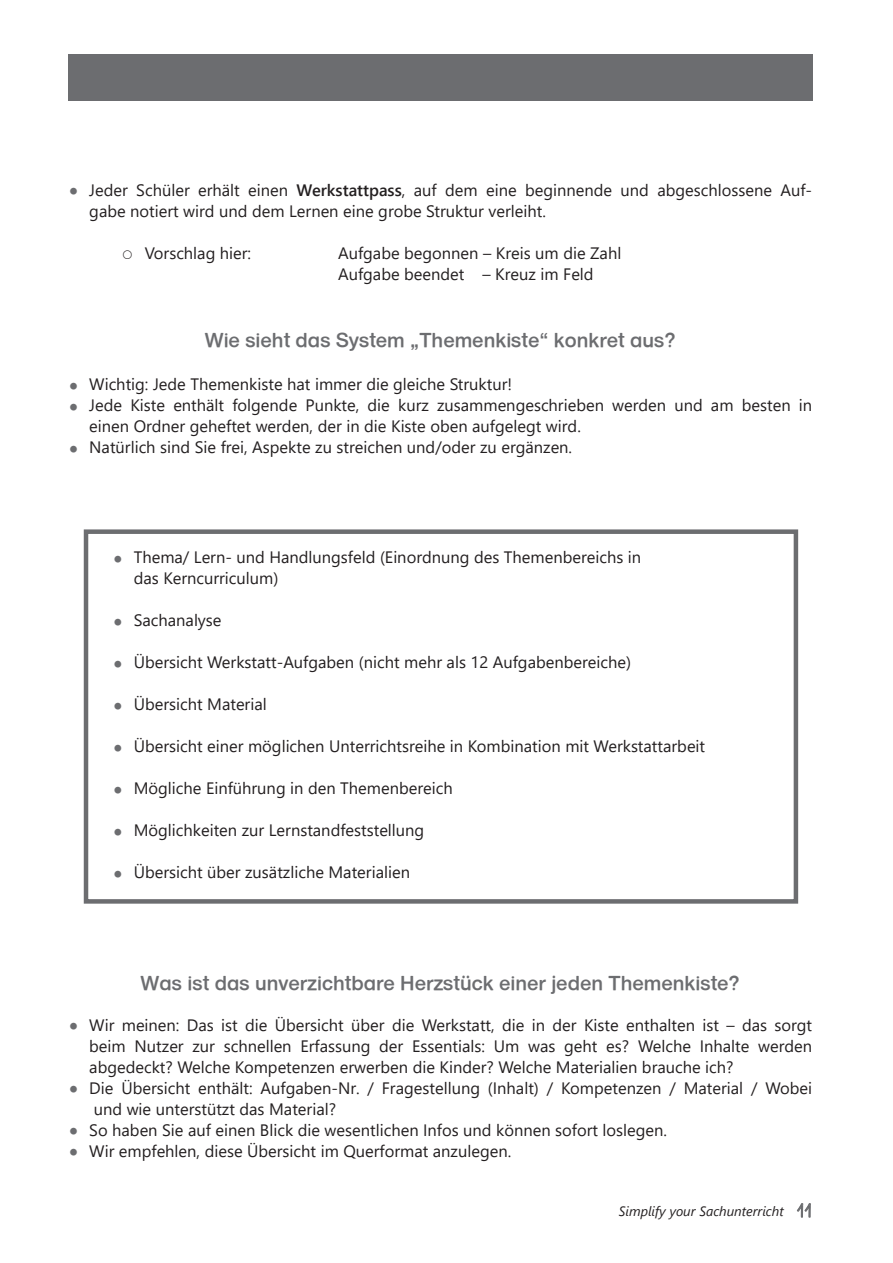
<style>
.page{position:relative;width:893px;height:1263px;background:#fff}
.page>*{position:absolute;margin:0;border:0;box-sizing:border-box;transform-origin:0 0}
.Subline_gelb{font:21px "Norddruck";color:#6c6d70}
.Brot{font:16.5px/21px "Segoe UI";color:#231f20}
.t1{font:italic 13.5px "Segoe UI";color:#231f20}
.s1{font-size:27px;color:#6c6d70}
.s2{font-weight:600}
.s3{font-family:"Grundschrift";font-style:normal;font-size:18px;color:#6c6d70}
</style>
<div class="page">
<div style="left:68px;top:54px;width:744px;height:47px;background:#6c6d70"></div>
<div style="left:84px;top:529px;width:714px;height:375px;border:4px solid #6c6d70"></div>
<p class="Brot" style="left:89px;top:178px;width:724px;text-indent:-21px"><span class="s1">•</span> Jeder Schüler erhält einen <span class="s2">Werkstattpass</span>, auf dem eine beginnende und abgeschlossene Auf&shy;gabe notiert wird und dem Lernen eine grobe Struktur verleiht.</p>
<p class="Brot" style="left:145px;top:241px;width:108px">Vorschlag hier:</p>
<p class="Brot" style="left:338px;top:241px;width:285px">Aufgabe begonnen – Kreis um die Zahl</p>
<p class="Brot" style="left:338px;top:262px;width:257px">Aufgabe beendet – Kreuz im Feld</p>
<p class="Subline_gelb" style="left:205px;top:330px;width:472px">Wie sieht das System „Themenkiste“ konkret aus?</p>
<p class="Brot" style="left:68px;top:372px;width:446px"><span class="s1">•</span> Wichtig: Jede Themenkiste hat immer die gleiche Struktur!</p>
<p class="Brot" style="left:89px;top:393px;width:724px;text-indent:-21px"><span class="s1">•</span> Jede Kiste enthält folgende Punkte, die kurz zusammengeschrieben werden und am besten in einen Ordner geheftet werden, der in die Kiste oben aufgelegt wird.</p>
<p class="Brot" style="left:68px;top:435px;width:506px"><span class="s1">•</span> Natürlich sind Sie frei, Aspekte zu streichen und/oder zu ergänzen.</p>
<p class="Brot" style="left:134px;top:545px;width:509px;text-indent:-21px"><span class="s1">•</span> Thema/ Lern- und Handlungsfeld (Einordnung des Themenbereichs in das Kerncurriculum)</p>
<p class="Brot" style="left:112px;top:608px;width:111px"><span class="s1">•</span> Sachanalyse</p>
<p class="Brot" style="left:112px;top:650px;width:520px"><span class="s1">•</span> Übersicht Werkstatt-Aufgaben (nicht mehr als 12 Aufgabenbereiche)</p>
<p class="Brot" style="left:112px;top:692px;width:156px"><span class="s1">•</span> Übersicht Material</p>
<p class="Brot" style="left:112px;top:734px;width:594px"><span class="s1">•</span> Übersicht einer möglichen Unterrichtsreihe in Kombination mit Werkstattarbeit</p>
<p class="Brot" style="left:112px;top:776px;width:342px"><span class="s1">•</span> Mögliche Einführung in den Themenbereich</p>
<p class="Brot" style="left:112px;top:818px;width:313px"><span class="s1">•</span> Möglichkeiten zur Lernstandfeststellung</p>
<p class="Brot" style="left:112px;top:860px;width:299px"><span class="s1">•</span> Übersicht über zusätzliche Materialien</p>
<p class="Subline_gelb" style="left:141px;top:973px;width:600px">Was ist das unverzichtbare Herzstück einer jeden Themenkiste?</p>
<p class="Brot" style="left:89px;top:1013px;width:724px;text-align:justify;text-indent:-21px"><span class="s1">•</span> Wir meinen: Das ist die Übersicht über die Werkstatt, die in der Kiste enthalten ist – das sorgt beim Nutzer zur schnellen Erfassung der Essentials: Um was geht es? Welche Inhalte werden abgedeckt? Welche Kompetenzen erwerben die Kinder? Welche Materialien brauche ich?</p>
<p class="Brot" style="left:94px;top:1076px;width:720px;text-indent:-26px"><span class="s1">•</span> Die Übersicht enthält: Aufgaben-Nr. / Fragestellung (Inhalt) / Kompetenzen / Material / Wobei und wie unterstützt das Material?</p>
<p class="Brot" style="left:68px;top:1118px;width:601px"><span class="s1">•</span> So haben Sie auf einen Blick die wesentlichen Infos und können sofort loslegen.</p>
<p class="Brot" style="left:68px;top:1139px;width:445px"><span class="s1">•</span> Wir empfehlen, diese Übersicht im Querformat anzulegen.</p>
<p class="t1" style="left:619px;top:1198px;width:195px">Simplify your Sachunterricht <span class="s3">11</span></p>
</div>
